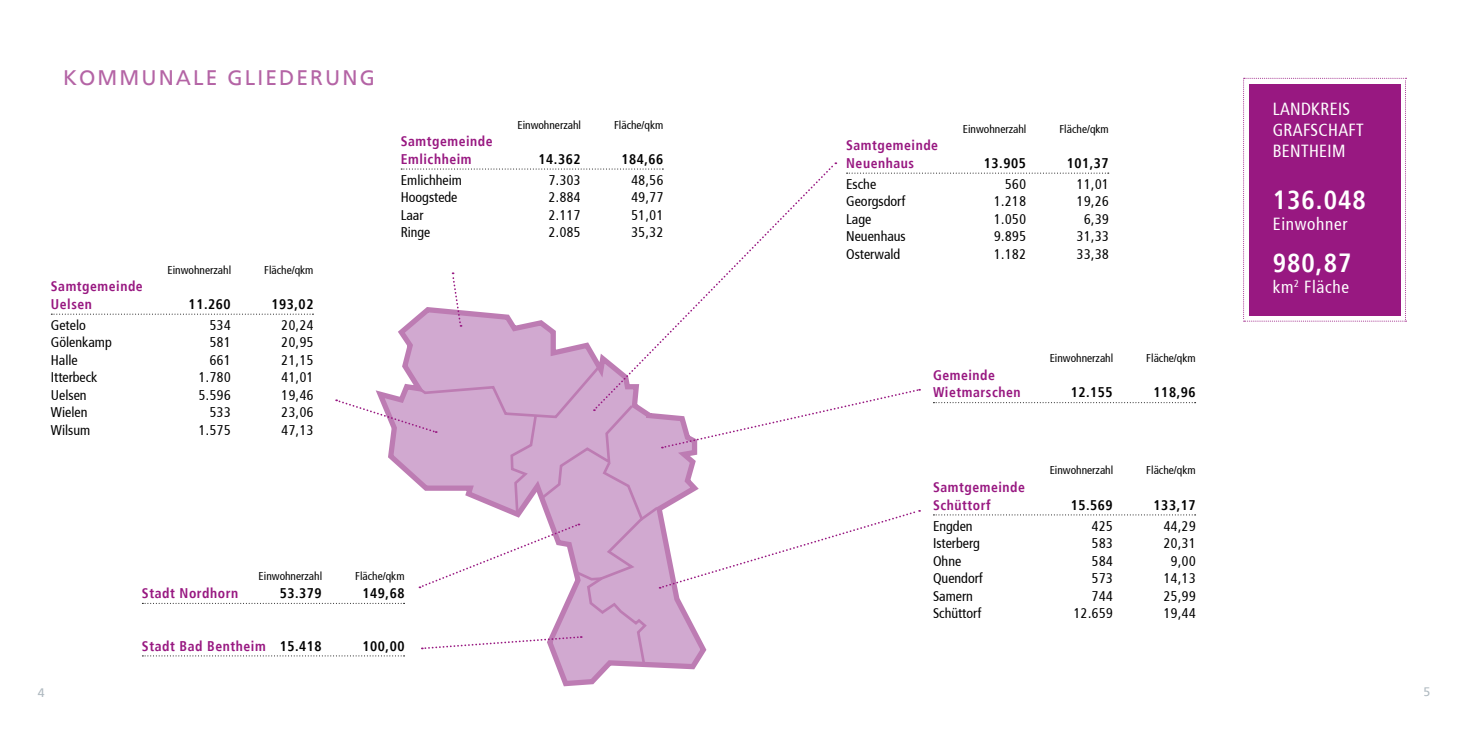
<style>
.page{position:relative;width:1469px;height:735px;background:#fff}
.page>*{position:absolute;margin:0;border:0;box-sizing:border-box;transform-origin:0 0}
.t1{font:700 condensed 26.25px "Frutiger";letter-spacing:.04em;color:#fff}
.t2{font:21px "Frutiger";letter-spacing:.1em;color:#b464a5}
.t3{font:condensed 17.5px/21px "Frutiger";letter-spacing:.02em;color:#fff}
.t4{font:condensed 17.5px "Frutiger";letter-spacing:.04em;color:#fff}
.t5{font:condensed 14px "Frutiger";color:#000}
.t6{font:700 condensed 14px/17.5px "Frutiger";letter-spacing:.04em;color:#981881}
.t7{font:700 condensed 14px "Frutiger";letter-spacing:.04em;color:#000}
.t8{font:12.25px "Frutiger";color:#afb9c0}
.t9{font:condensed 11.38px "Frutiger";color:#000}
.s1{color:#000}
</style>
<div class="page">
<svg style="left:933px;top:514px;width:262px;height:1px"></svg>
<svg style="left:398px;top:307px;width:298px;height:380px"></svg>
<svg style="left:401px;top:168px;width:192px;height:1px"></svg>
<svg style="left:846px;top:173px;width:262px;height:1px"></svg>
<svg style="left:51px;top:313px;width:262px;height:1px"></svg>
<svg style="left:933px;top:402px;width:262px;height:1px"></svg>
<svg style="left:594px;top:162px;width:242px;height:201px"></svg>
<svg style="left:142px;top:363px;width:778px;height:304px"></svg>
<svg style="left:451px;top:272px;width:11px;height:54px"></svg>
<svg style="left:1243px;top:78px;width:163px;height:243px;background:#a22f8d"></svg>
<h2 class="t2" style="left:63px;top:67px;width:313px">KOMMUNALE GLIEDERUNG</h2>
<p class="t6" style="left:51px;top:278px;width:93px">Samtgemeinde<br>Uelsen</p>
<p class="t9" style="left:167px;top:264px;width:65px">Einwohnerzahl</p>
<p class="t9" style="left:264px;top:264px;width:51px">Fläche/qkm</p>
<p class="t7" style="left:189px;top:297px;width:43px">11.260</p>
<p class="t7" style="left:271px;top:297px;width:43px">193,02</p>
<p class="t5" style="left:51px;top:318px;width:36px">Getelo</p>
<p class="t5" style="left:210px;top:318px;width:22px">534</p>
<p class="t5" style="left:282px;top:318px;width:33px">20,24</p>
<p class="t5" style="left:51px;top:336px;width:62px">Gölenkamp</p>
<p class="t5" style="left:210px;top:336px;width:22px">581</p>
<p class="t5" style="left:282px;top:336px;width:33px">20,95</p>
<p class="t5" style="left:51px;top:353px;width:28px">Halle</p>
<p class="t5" style="left:210px;top:353px;width:22px">661</p>
<p class="t5" style="left:282px;top:353px;width:33px">21,15</p>
<p class="t5" style="left:51px;top:371px;width:48px">Itterbeck</p>
<p class="t5" style="left:199px;top:371px;width:33px">1.780</p>
<p class="t5" style="left:282px;top:371px;width:33px">41,01</p>
<p class="t5" style="left:51px;top:388px;width:37px">Uelsen</p>
<p class="t5" style="left:199px;top:388px;width:33px">5.596</p>
<p class="t5" style="left:282px;top:388px;width:33px">19,46</p>
<p class="t5" style="left:51px;top:406px;width:38px">Wielen</p>
<p class="t5" style="left:210px;top:406px;width:22px">533</p>
<p class="t5" style="left:282px;top:406px;width:33px">23,06</p>
<p class="t5" style="left:51px;top:423px;width:41px">Wilsum</p>
<p class="t5" style="left:199px;top:423px;width:33px">1.575</p>
<p class="t5" style="left:282px;top:423px;width:33px">47,13</p>
<p class="t6" style="left:401px;top:133px;width:93px">Samtgemeinde<br>Emlichheim</p>
<p class="t9" style="left:517px;top:120px;width:65px">Einwohnerzahl</p>
<p class="t9" style="left:614px;top:120px;width:51px">Fläche/qkm</p>
<p class="t7" style="left:538px;top:152px;width:43px">14.362</p>
<p class="t7" style="left:621px;top:152px;width:43px">184,66</p>
<p class="t5" style="left:401px;top:173px;width:63px">Emlichheim</p>
<p class="t5" style="left:548px;top:173px;width:33px">7.303</p>
<p class="t5" style="left:631px;top:173px;width:33px">48,56</p>
<p class="t5" style="left:401px;top:191px;width:58px">Hoogstede</p>
<p class="t5" style="left:548px;top:191px;width:33px">2.884</p>
<p class="t5" style="left:631px;top:191px;width:33px">49,77</p>
<p class="t5" style="left:401px;top:208px;width:24px">Laar</p>
<p class="t5" style="left:548px;top:208px;width:33px">2.117</p>
<p class="t5" style="left:631px;top:208px;width:33px">51,01</p>
<p class="t5" style="left:401px;top:226px;width:31px">Ringe</p>
<p class="t5" style="left:548px;top:226px;width:33px">2.085</p>
<p class="t5" style="left:631px;top:226px;width:33px">35,32</p>
<p class="t9" style="left:258px;top:571px;width:65px">Einwohnerzahl</p>
<p class="t9" style="left:355px;top:571px;width:51px">Fläche/qkm</p>
<p class="t6" style="left:142px;top:585px;width:98px">Stadt Nordhorn</p>
<p class="t7" style="left:280px;top:586px;width:43px">53.379</p>
<p class="t7" style="left:362px;top:586px;width:43px">149,68</p>
<p class="t8" style="left:38px;top:687px;width:8px">4</p>
<p class="t6" style="left:142px;top:637px;width:181px">Stadt Bad Bentheim <span class="s1">15.418</span></p>
<p class="t7" style="left:362px;top:639px;width:43px">100,00</p>
<p class="t6" style="left:846px;top:138px;width:93px">Samtgemeinde<br>Neuenhaus</p>
<p class="t9" style="left:962px;top:124px;width:65px">Einwohnerzahl</p>
<p class="t9" style="left:1059px;top:124px;width:51px">Fläche/qkm</p>
<p class="t7" style="left:984px;top:157px;width:43px">13.905</p>
<p class="t7" style="left:1066px;top:157px;width:43px">101,37</p>
<p class="t5" style="left:846px;top:178px;width:32px">Esche</p>
<p class="t5" style="left:1005px;top:178px;width:22px">560</p>
<p class="t5" style="left:1076px;top:178px;width:33px">11,01</p>
<p class="t5" style="left:846px;top:195px;width:61px">Georgsdorf</p>
<p class="t5" style="left:994px;top:195px;width:33px">1.218</p>
<p class="t5" style="left:1076px;top:195px;width:33px">19,26</p>
<p class="t5" style="left:846px;top:213px;width:27px">Lage</p>
<p class="t5" style="left:994px;top:213px;width:33px">1.050</p>
<p class="t5" style="left:1084px;top:213px;width:26px">6,39</p>
<p class="t5" style="left:846px;top:230px;width:61px">Neuenhaus</p>
<p class="t5" style="left:994px;top:230px;width:33px">9.895</p>
<p class="t5" style="left:1076px;top:230px;width:33px">31,33</p>
<p class="t5" style="left:846px;top:248px;width:56px">Osterwald</p>
<p class="t5" style="left:994px;top:248px;width:33px">1.182</p>
<p class="t5" style="left:1076px;top:248px;width:33px">33,38</p>
<p class="t6" style="left:933px;top:367px;width:89px">Gemeinde<br>Wietmarschen</p>
<p class="t9" style="left:1049px;top:353px;width:65px">Einwohnerzahl</p>
<p class="t9" style="left:1146px;top:353px;width:51px">Fläche/qkm</p>
<p class="t7" style="left:1070px;top:386px;width:43px">12.155</p>
<p class="t7" style="left:1153px;top:386px;width:43px">118,96</p>
<p class="t6" style="left:933px;top:479px;width:93px">Samtgemeinde<br>Schüttorf</p>
<p class="t9" style="left:1049px;top:465px;width:65px">Einwohnerzahl</p>
<p class="t9" style="left:1146px;top:465px;width:51px">Fläche/qkm</p>
<p class="t7" style="left:1070px;top:498px;width:43px">15.569</p>
<p class="t7" style="left:1153px;top:498px;width:43px">133,17</p>
<p class="t5" style="left:933px;top:519px;width:41px">Engden</p>
<p class="t5" style="left:1091px;top:519px;width:22px">425</p>
<p class="t5" style="left:1163px;top:519px;width:33px">44,29</p>
<p class="t5" style="left:933px;top:536px;width:48px">Isterberg</p>
<p class="t5" style="left:1091px;top:536px;width:22px">583</p>
<p class="t5" style="left:1163px;top:536px;width:33px">20,31</p>
<p class="t5" style="left:933px;top:554px;width:30px">Ohne</p>
<p class="t5" style="left:1091px;top:554px;width:22px">584</p>
<p class="t5" style="left:1170px;top:554px;width:26px">9,00</p>
<p class="t5" style="left:933px;top:571px;width:51px">Quendorf</p>
<p class="t5" style="left:1091px;top:571px;width:22px">573</p>
<p class="t5" style="left:1163px;top:571px;width:33px">14,13</p>
<p class="t5" style="left:933px;top:589px;width:41px">Samern</p>
<p class="t5" style="left:1091px;top:589px;width:22px">744</p>
<p class="t5" style="left:1163px;top:589px;width:33px">25,99</p>
<p class="t5" style="left:933px;top:606px;width:50px">Schüttorf</p>
<p class="t5" style="left:1073px;top:606px;width:40px">12.659</p>
<p class="t5" style="left:1163px;top:606px;width:33px">19,44</p>
<p class="t3" style="left:1272px;top:100px;width:93px">LANDKREIS<br>GRAFSCHAFT<br>BENTHEIM</p>
<h1 class="t1" style="left:1272px;top:188px;width:95px">136.048</h1>
<p class="t4" style="left:1272px;top:216px;width:76px">Einwohner</p>
<h1 class="t1" style="left:1272px;top:251px;width:80px">980,87</h1>
<p class="t4" style="left:1272px;top:279px;width:78px">km<sup>2</sup> Fläche</p>
<p class="t8" style="left:1423px;top:685px;width:8px">5</p>
</div>
